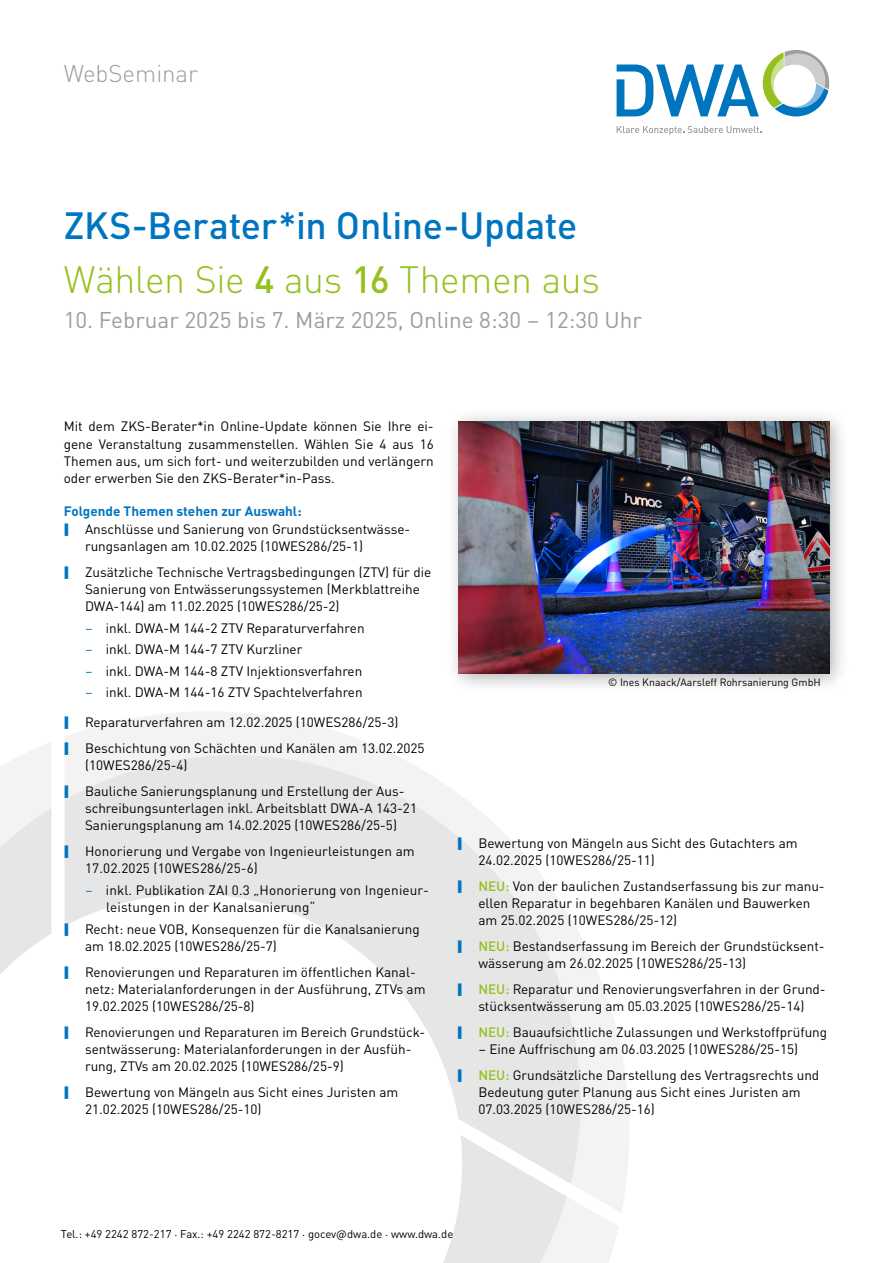
<style>
.page{position:relative;width:893px;height:1263px;background:#fff}
.page>*{position:absolute;margin:0;border:0;box-sizing:border-box;transform-origin:0 0}
.Titel_Seminar{font:500 37.5px "DINOT";letter-spacing:-.01em;color:#0075bf}
.Untertitel{font:300 37.5px "DINOT";letter-spacing:-.015em;color:#95c11f}
.Internetadresse{font:300 24px "DINOT";color:#9d9d9c}
.Datum_Ort{font:22.5px "DINOT";color:#9d9d9c}
.Fließtext{font:13.5px/17.2px "DINOT";color:#000}
.Zwischenüberschriften{font:700 13.5px "DINOT";color:#0075bf}
.t1{font:11.25px "DINOT";color:#000}
.Fließtext-2{font:10.5px "DINOT";color:#000}
.s1{font-weight:500}
.s2{color:#0075bf}
.s3{font-weight:500;color:#95c11f}
</style>
<div class="page">
<svg style="left:619px;top:1043px;width:10px;height:169px;fill:#f3f3f2"></svg>
<svg style="left:65px;top:712px;width:297px;height:29px;fill:#f3f3f2"></svg>
<div style="left:445px;top:407px;width:405px;height:287px;background:#000;opacity:.3"></div>
<img style="left:459px;top:421px;width:370px;height:252px">
<svg style="left:617px;top:126px;width:144px;height:9px"></svg>
<svg style="left:617px;top:50px;width:212px;height:66px"></svg>
<svg style="left:65px;top:716px;width:3px;height:13px"></svg>
<svg style="left:0;top:741px;width:619px;height:522px"></svg>
<p class="Internetadresse" style="left:64px;top:55px;width:136px">WebSeminar</p>
<p class="Titel_Seminar" style="left:64px;top:197px;width:515px">ZKS-Berater*in Online-Update</p>
<p class="Untertitel" style="left:64px;top:251px;width:538px">Wählen Sie <span class="s1">4</span> aus <span class="s1">16</span> Themen aus</p>
<p class="Datum_Ort" style="left:64px;top:303px;width:580px">10. Februar 2025 bis 7. März 2025, Online 8:30 – 12:30 Uhr</p>
<p class="Fließtext" style="left:64px;top:417px;width:371px;text-align:justify">Mit dem ZKS-Berater*in Online-Update können Sie Ihre ei&shy;gene Veranstaltung zusammenstellen. Wählen Sie 4 aus 16<br>Themen aus, um sich fort- und weiterzubilden und verlängern oder erwerben Sie den ZKS-Berater*in-Pass.</p>
<p class="Zwischenüberschriften" style="left:64px;top:501px;width:239px">Folgende Themen stehen zur Auswahl:</p>
<p class="Fließtext" style="left:85px;top:519px;width:327px">Anschlüsse und Sanierung von Grundstücksentwässe&shy;rungsanlagen am 10.02.2025 (10WES286/25-1)</p>
<p class="Fließtext" style="left:85px;top:562px;width:348px">Zusätzliche Technische Vertragsbedingungen (ZTV) für die<br>Sanierung von Entwässerungssystemen (Merkblattreihe<br>DWA-144) am 11.02.2025 (10WES286/25-2)</p>
<p class="Fließtext" style="left:85px;top:618px;width:281px"><span class="s2">–</span> inkl. DWA-M 144-2 ZTV Reparaturverfahren</p>
<p class="Fließtext" style="left:85px;top:640px;width:219px"><span class="s2">–</span> inkl. DWA-M 144-7 ZTV Kurzliner</p>
<p class="Fließtext" style="left:85px;top:661px;width:279px"><span class="s2">–</span> inkl. DWA-M 144-8 ZTV Injektionsverfahren</p>
<p class="Fließtext" style="left:85px;top:683px;width:279px"><span class="s2">–</span> inkl. DWA-M 144-16 ZTV Spachtelverfahren</p>
<p class="Fließtext" style="left:85px;top:713px;width:315px">Reparaturverfahren am 12.02.2025 (10WES286/25-3)</p>
<p class="Fließtext" style="left:85px;top:738px;width:341px">Beschichtung von Schächten und Kanälen am 13.02.2025 (10WES286/25-4)</p>
<p class="Fließtext" style="left:85px;top:781px;width:333px">Bauliche Sanierungsplanung und Erstellung der Aus&shy;schreibungsunterlagen inkl. Arbeitsblatt DWA-A 143-21<br>Sanierungsplanung am 14.02.2025 (10WES286/25-5)</p>
<p class="Fließtext" style="left:85px;top:842px;width:331px">Honorierung und Vergabe von Ingenieurleistungen am<br>17.02.2025 (10WES286/25-6)</p>
<p class="Fließtext" style="left:106px;top:880px;width:324px;text-indent:-21px"><span class="s2">–</span> inkl. Publikation ZAI 0.3 „Honorierung von Ingenieur&shy;leistungen in der Kanalsanierung“</p>
<p class="Fließtext" style="left:85px;top:919px;width:336px">Recht: neue VOB, Konsequenzen für die Kanalsanierung am 18.02.2025 (10WES286/25-7)</p>
<p class="Fließtext" style="left:85px;top:962px;width:342px">Renovierungen und Reparaturen im öffentlichen Kanal&shy;netz: Materialanforderungen in der Ausführung, ZTVs am<br>19.02.2025 (10WES286/25-8)</p>
<p class="Fließtext" style="left:85px;top:1022px;width:342px">Renovierungen und Reparaturen im Bereich Grundstück&shy;sentwässerung: Materialanforderungen in der Ausfüh&shy;rung, ZTVs am 20.02.2025 (10WES286/25-9)</p>
<p class="Fließtext" style="left:85px;top:1083px;width:315px">Bewertung von Mängeln aus Sicht eines Juristen am<br>21.02.2025 (10WES286/25-10)</p>
<p class="Fließtext-2" style="left:608px;top:674px;width:214px">© Ines Knaack/Aarsleff Rohrsanierung GmbH</p>
<p class="Fließtext" style="left:478px;top:833px;width:321px">Bewertung von Mängeln aus Sicht des Gutachters am<br>24.02.2025 (10WES286/25-11)</p>
<p class="Fließtext" style="left:478px;top:876px;width:348px"><span class="s3">NEU:</span> Von der baulichen Zustandserfassung bis zur manu&shy;ellen Reparatur in begehbaren Kanälen und Bauwerken am 25.02.2025 (10WES286/25-12)</p>
<p class="Fließtext" style="left:478px;top:936px;width:348px"><span class="s3">NEU:</span> Bestandserfassung im Bereich der Grundstücksent&shy;wässerung am 26.02.2025 (10WES286/25-13)</p>
<p class="Fließtext" style="left:478px;top:979px;width:349px"><span class="s3">NEU:</span> Reparatur und Renovierungsverfahren in der Grund&shy;stücksentwässerung am 05.03.2025 (10WES286/25-14)</p>
<p class="Fließtext" style="left:478px;top:1022px;width:350px"><span class="s3">NEU:</span> Bauaufsichtliche Zulassungen und Werkstoffprüfung</p>
<p class="Fließtext" style="left:478px;top:1040px;width:321px">– Eine Auffrischung am 06.03.2025 (10WES286/25-15)</p>
<p class="Fließtext" style="left:478px;top:1065px;width:342px"><span class="s3">NEU:</span> Grundsätzliche Darstellung des Vertragsrechts und<br>Bedeutung guter Planung aus Sicht eines Juristen am<br>07.03.2025 (10WES286/25-16)</p>
<p class="t1" style="left:61px;top:1226px;width:394px">Tel.: +49 2242 872-217 . Fax.: +49 2242 872-8217 . gocev@dwa.de . www.dwa.de</p>
</div>
